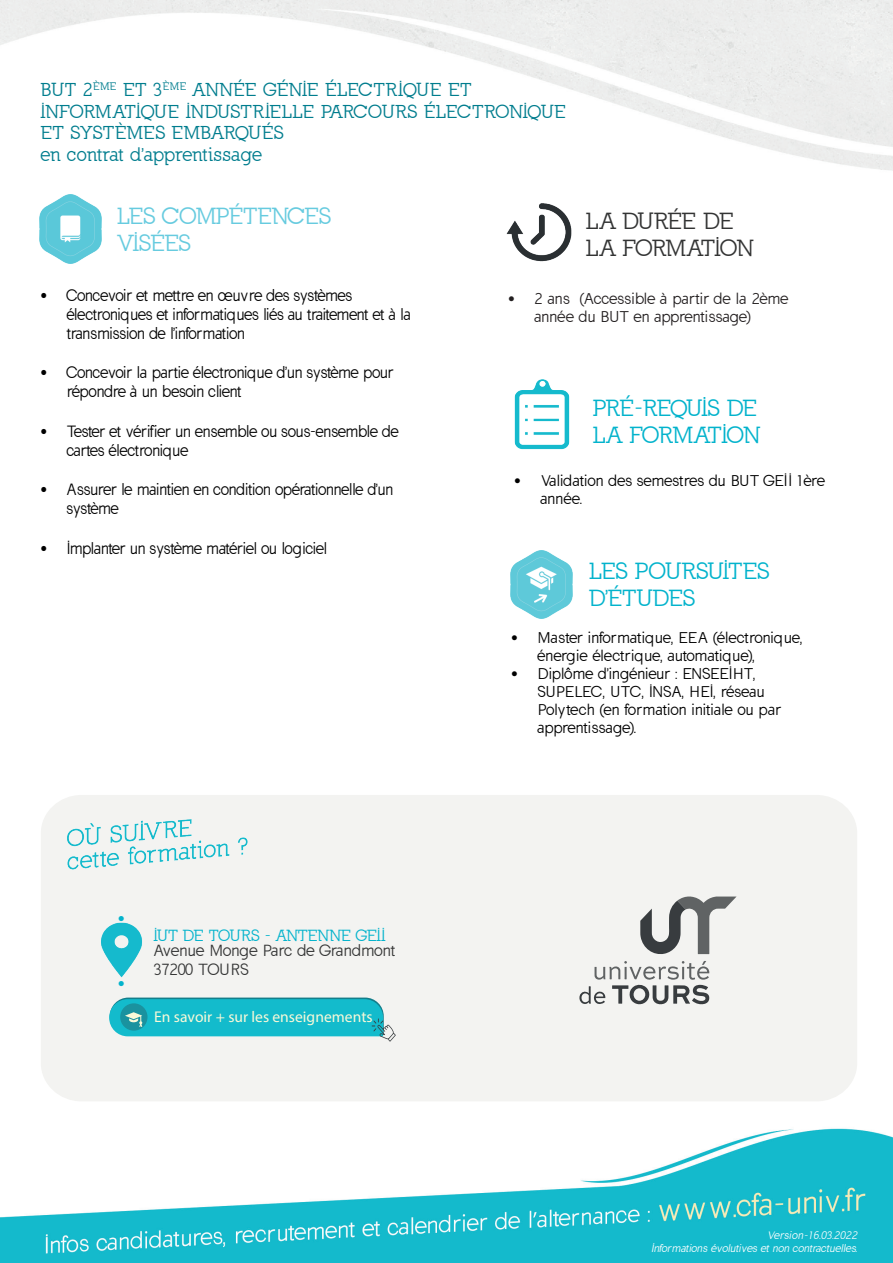
<style>
.page{position:relative;width:893px;height:1263px;background:#fff}
.page>*{position:absolute;margin:0;border:0;box-sizing:border-box;transform-origin:0 0}
.t1{font:22.5px/27px "California";color:#03b3cc}
.t2{font:22.5px/27px "California";color:#67cbdf}
.t3{font:22.5px/27px "California";color:#333434}
.t4{font:18px/21.6px "California";letter-spacing:.03em;color:#007d8e}
.t5{font:15.75px/18.9px "California Sans";letter-spacing:-.02em;color:#000;scale:.95 1}
.t6{font:15.6px/18.6px "California Sans";color:#333434}
.t7{font:15.6px "Myriad Pro";color:#f9f9d8}
.t8{font:15.6px "California";letter-spacing:.01em;color:#03b3cc}
.t9{font:15.6px "California Sans";color:#03b3cc}
.t10{font:15px/18px "California Sans";color:#000}
.t11{font:15px/18px "California Sans";letter-spacing:.025em;color:#000}
.t12{font:15px/18px "California Sans";letter-spacing:.025em;color:#231f20}
.t13{font:italic 10.5px/12.6px "California Sans";color:#fff;text-align:right}
</style>
<div class="page">
<img style="left:0;top:0;width:893px;height:1263px">
<div style="left:41px;top:795px;width:816px;height:306px;background:#f3f3f1;border-radius:40px"></div>
<img style="left:40px;top:195px;width:62px;height:69px">
<img style="left:507px;top:203px;width:64px;height:62px">
<img style="left:507px;top:377px;width:71px;height:74px">
<img style="left:67px;top:819px;width:181px;height:51px">
<img style="left:510px;top:550px;width:62px;height:68px">
<svg style="left:579px;top:896px;width:157px;height:108px"></svg>
<img style="left:101px;top:922px;width:41px;height:56px">
<svg style="left:109px;top:997px;width:287px;height:45px"></svg>
<p class="t4" style="left:41px;top:79px;width:526px">BUT 2<sup>ÈME</sup> ET 3<sup>ÈME</sup> ANNÉE GÉNIE ÉLECTRIQUE ET INFORMATIQUE INDUSTRIELLE PARCOURS ÉLECTRONIQUE ET SYSTÈMES EMBARQUÉS<br>en contrat d'apprentissage</p>
<h1 class="t2" style="left:117px;top:203px;width:215px">LES COMPÉTENCES<br>VISÉES</h1>
<h1 class="t3" style="left:586px;top:208px;width:169px">LA DURÉE DE<br>LA FORMATION</h1>
<p class="t5" style="left:67px;top:286px;width:364px;text-indent:-27px">• Concevoir et mettre en œuvre des systèmes électroniques et informatiques liés au traitement et à la transmission de l'information</p>
<p class="t5" style="left:67px;top:364px;width:345px;text-indent:-27px">• Concevoir la partie électronique d'un système pour répondre à un besoin client</p>
<p class="t5" style="left:67px;top:422px;width:351px;text-indent:-27px">• Tester et vérifier un ensemble ou sous-ensemble de cartes électronique</p>
<p class="t5" style="left:67px;top:480px;width:345px;text-indent:-27px">• Assurer le maintien en condition opérationnelle d'un système</p>
<p class="t5" style="left:40px;top:539px;width:304px">• Implanter un système matériel ou logiciel</p>
<p class="t9" style="left:117px;top:910px;width:10px">•</p>
<p class="t9" style="left:117px;top:974px;width:10px">•</p>
<p class="t8" style="left:154px;top:926px;width:233px">IUT DE TOURS - ANTENNE GEII</p>
<p class="t6" style="left:154px;top:941px;width:243px">Avenue Monge Parc de Grandmont<br>37200 TOURS</p>
<p class="t7" style="left:154px;top:1007px;width:220px">En savoir + sur les enseignements</p>
<p class="t12" style="left:534px;top:290px;width:255px;text-indent:-27px">• 2 ans (Accessible à partir de la 2ème année du BUT en apprentissage)</p>
<h1 class="t1" style="left:593px;top:395px;width:169px">PRÉ-REQUIS DE<br>LA FORMATION</h1>
<p class="t10" style="left:540px;top:472px;width:286px;text-indent:-27px">• Validation des semestres du BUT GEII 1ère année.</p>
<h1 class="t1" style="left:589px;top:558px;width:181px">LES POURSUITES<br>D'ÉTUDES</h1>
<p class="t11" style="left:538px;top:629px;width:266px;text-indent:-27px">• Master informatique, EEA (électronique, énergie électrique, automatique),</p>
<p class="t10" style="left:538px;top:665px;width:245px;text-indent:-27px">• Diplôme d'ingénieur : ENSEEIHT,<br>SUPELEC, UTC, INSA, HEI, réseau<br>Polytech (en formation initiale ou par apprentissage).</p>
<p class="t13" style="left:651px;top:1229px;width:210px">Version-16.03.2022<br>Informations évolutives et non contractuelles.</p>
</div>
